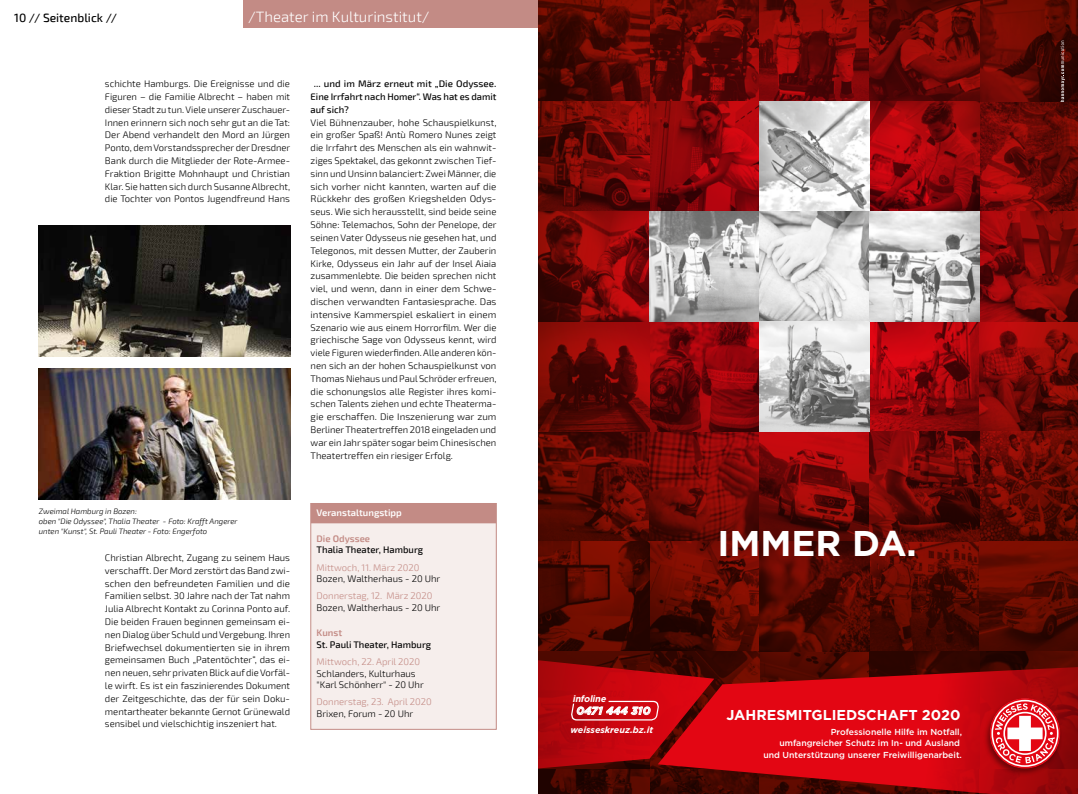
<style>
.page{position:relative;width:1078px;height:794px;background:#fff}
.page>*{position:absolute;margin:0;border:0;box-sizing:border-box;transform-origin:0 0}
.t1{font:700 35.8px "Gotham";color:#fff}
.t2{font:300 15px "Exo 2";color:#fff}
.t3{font:700 14.3px "Gotham";color:#fff}
.t4{font:500 12px "Exo 2";color:#000}
.t5{font:italic 700 10.5px "Gotham";letter-spacing:.025em;color:#fff}
.t6{font:300 9.5px/12.8px "Exo 2";color:#000;text-align:justify}
.t7{font:500 9.5px/12.8px "Exo 2";color:#000;text-align:justify}
.t8{font:300 9.5px "Exo 2";color:#c38b85}
.t9{font:600 9.5px "Exo 2";color:#fff}
.t10{font:600 9.5px "Exo 2";color:#c38b85}
.t11{font:italic 700 9.3px "Gotham";color:#fff}
.t12{font:italic 700 9px "Gotham";color:#fff}
.t13{font:500 8.7px/11.7px "Gotham";color:#fff;text-align:right}
.t14{font:italic 300 7.8px/10px "Exo 2";color:#000}
</style>
<div class="page">
<div style="left:244px;top:0;width:295px;height:28px;background:#c38b85"></div>
<img style="left:539px;top:0;width:538px;height:794px">
<svg style="left:657px;top:664px;width:420px;height:130px;background:#b5060d"></svg>
<div style="left:983px;top:698px;width:79px;height:78px;background:#000;opacity:.4"></div>
<svg style="left:989px;top:698px;width:70px;height:70px"></svg>
<svg style="left:539px;top:551px;width:175px;height:220px;background:#810b09"></svg>
<svg style="left:1060px;top:41px;width:4px;height:61px"></svg>
<img style="left:39px;top:225px;width:252px;height:131px">
<img style="left:39px;top:369px;width:252px;height:131px">
<div style="left:311px;top:503px;width:185px;height:226px;background:#f6eeec"></div>
<div style="left:311px;top:503px;width:185px;height:20px;background:#c38b85"></div>
<div style="left:310px;top:503px;width:186px;height:226px;border:1px solid #c38b85"></div>
<p class="t4" style="left:14px;top:11px;width:104px">10 // Seitenblick //</p>
<h2 class="t2" style="left:248px;top:8px;width:183px">/Theater im Kulturinstitut/</h2>
<p class="t6" style="left:105px;top:78px;width:187px">schichte Hamburgs. Die Ereignisse und die Figuren – die Familie Albrecht – haben mit dieser Stadt zu tun. Viele unserer Zuschauer-Innen erinnern sich noch sehr gut an die Tat:<br>Der Abend verhandelt den Mord an Jürgen Ponto, dem Vorstandssprecher der Dresdner Bank durch die Mitglieder der Rote-Armee-Fraktion Brigitte Mohnhaupt und Christian Klar. Sie hatten sich durch Susanne Albrecht, die Tochter von Pontos Jugendfreund Hans</p>
<p class="t7" style="left:310px;top:78px;width:187px;text-indent:3px">... und im März erneut mit „Die Odyssee.<br>Eine Irrfahrt nach Homer“. Was hat es damit auf sich?</p>
<p class="t6" style="left:310px;top:116px;width:187px">Viel Bühnenzauber, hohe Schauspielkunst, ein großer Spaß! Antù Romero Nunes zeigt die Irrfahrt des Menschen als ein wahnwit&shy;ziges Spektakel, das gekonnt zwischen Tief&shy;sinn und Unsinn balanciert: Zwei Männer, die sich vorher nicht kannten, warten auf die Rückkehr des großen Kriegshelden Odys&shy;seus. Wie sich herausstellt, sind beide seine Söhne: Telemachos, Sohn der Penelope, der seinen Vater Odysseus nie gesehen hat, und Telegonos, mit dessen Mutter, der Zauberin Kirke, Odysseus ein Jahr auf der Insel Aiaia zusammenlebte. Die beiden sprechen nicht viel, und wenn, dann in einer dem Schwe&shy;dischen verwandten Fantasiesprache. Das intensive Kammerspiel eskaliert in einem Szenario wie aus einem Horrorfilm. Wer die griechische Sage von Odysseus kennt, wird viele Figuren wiederfinden. Alle anderen kön&shy;nen sich an der hohen Schauspielkunst von Thomas Niehaus und Paul Schröder erfreuen, die schonungslos alle Register ihres komi&shy;schen Talents ziehen und echte Theaterma&shy;gie erschaffen. Die Inszenierung war zum Berliner Theatertreffen 2018 eingeladen und war ein Jahr später sogar beim Chinesischen Theatertreffen ein riesiger Erfolg.</p>
<p class="t14" style="left:39px;top:506px;width:200px">Zweimal Hamburg in Bozen:<br>oben "Die Odyssee", Thalia Theater - Foto: Krafft Angerer unten "Kunst", St. Pauli Theater - Foto: Engerfoto</p>
<p class="t9" style="left:316px;top:507px;width:87px">Veranstaltungstipp</p>
<p class="t10" style="left:316px;top:533px;width:55px">Die Odyssee</p>
<p class="t7" style="left:316px;top:544px;width:108px">Thalia Theater, Hamburg</p>
<p class="t8" style="left:316px;top:562px;width:104px">Mittwoch, 11. März 2020</p>
<p class="t6" style="left:316px;top:572px;width:125px">Bozen, Waltherhaus - 20 Uhr</p>
<p class="t8" style="left:316px;top:590px;width:117px">Donnerstag, 12. März 2020</p>
<p class="t6" style="left:316px;top:601px;width:125px">Bozen, Waltherhaus - 20 Uhr</p>
<p class="t10" style="left:316px;top:627px;width:27px">Kunst</p>
<p class="t7" style="left:316px;top:638px;width:116px">St. Pauli Theater, Hamburg</p>
<p class="t8" style="left:316px;top:656px;width:105px">Mittwoch, 22. April 2020</p>
<p class="t6" style="left:316px;top:668px;width:109px;line-height:11.5px">Schlanders, Kulturhaus "Karl Schönherr" - 20 Uhr</p>
<p class="t8" style="left:316px;top:696px;width:116px">Donnerstag, 23. April 2020</p>
<p class="t6" style="left:316px;top:707px;width:98px">Brixen, Forum - 20 Uhr</p>
<p class="t6" style="left:105px;top:551px;width:187px">Christian Albrecht, Zugang zu seinem Haus verschafft. Der Mord zerstört das Band zwi&shy;schen den befreundeten Familien und die Familien selbst. 30 Jahre nach der Tat nahm Julia Albrecht Kontakt zu Corinna Ponto auf.<br>Die beiden Frauen beginnen gemeinsam ei&shy;nen Dialog über Schuld und Vergebung. Ihren Briefwechsel dokumentierten sie in ihrem gemeinsamen Buch „Patentöchter“, das ei&shy;nen neuen, sehr privaten Blick auf die Vorfäl&shy;le wirft. Es ist ein faszinierendes Dokument der Zeitgeschichte, das der für sein Doku&shy;mentartheater bekannte Gernot Grünewald sensibel und vielschichtig inszeniert hat.</p>
<p class="t11" style="left:572px;top:692px;width:37px">infoline</p>
<p class="t5" style="left:576px;top:704px;width:75px">0471 444 310</p>
<p class="t12" style="left:570px;top:724px;width:84px">weisseskreuz.bz.it</p>
<h1 class="t1" style="left:717px;top:520px;width:201px">IMMER DA.</h1>
<h3 class="t3" style="left:726px;top:705px;width:235px">JAHRESMITGLIEDSCHAFT 2020</h3>
<p class="t13" style="left:763px;top:725px;width:200px">Professionelle Hilfe im Notfall,<br>umfangreicher Schutz im In- und Ausland und Unterstützung unserer Freiwilligenarbeit.</p>
</div>
